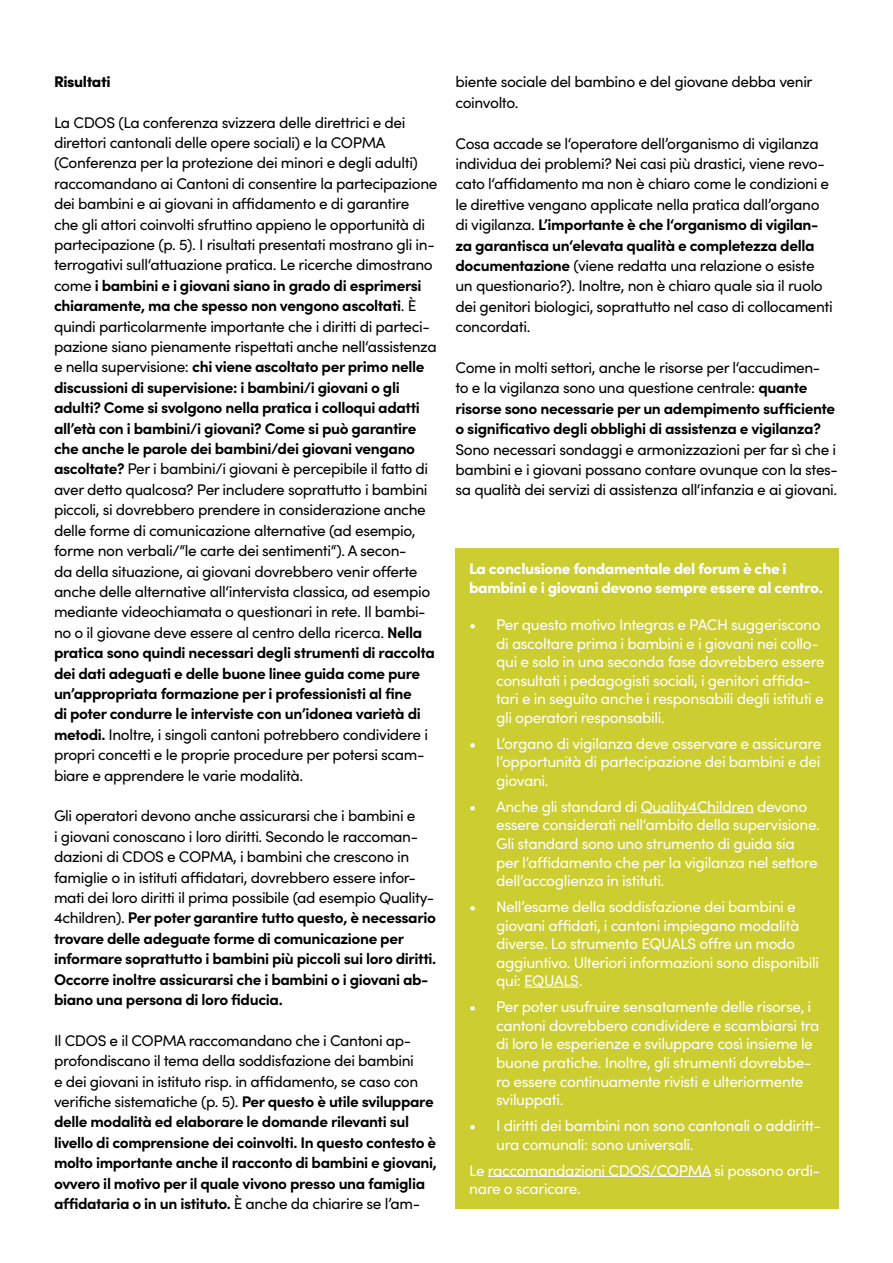
<style>
.page{position:relative;width:893px;height:1263px;background:#fff}
.page>*{position:absolute;margin:0;border:0;box-sizing:border-box;transform-origin:0 0}
.t1{font:15.45px/20.4px "Sofia Pro";letter-spacing:-.025em;color:#000}
.t2{font:15.45px/18.6px "Sofia Pro";letter-spacing:-.025em;color:#fff}
.t3{font:700 15.45px/20.4px "Sofia Pro";letter-spacing:-.025em;color:#000}
.t4{font:900 15.45px/18.6px "Sofia Pro";letter-spacing:-.025em;color:#fff}
.t5{font:900 15.45px "Sofia Pro";letter-spacing:-.025em;color:#000}
.s1{font-weight:700}
.s2{font-weight:400}
</style>
<div class="page">
<div style="left:455px;top:549px;width:384px;height:660px;background:#cccd30"></div>
<hr style="left:641px;top:812px;width:112px;height:1px;background:#fff">
<hr style="left:524px;top:987px;width:55px;height:1px;background:#fff">
<hr style="left:488px;top:1176px;width:223px;height:1px;background:#fff">
<p class="t5" style="left:54px;top:69px;width:58px">Risultati</p>
<p class="t1" style="left:54px;top:111px;width:385px">La CDOS (La conferenza svizzera delle direttrici e dei direttori cantonali delle opere sociali) e la COPMA (Conferenza per la protezione dei minori e degli adulti) raccomandano ai Cantoni di consentire la partecipazione dei bambini e ai giovani in affidamento e di garantire che gli attori coinvolti sfruttino appieno le opportunità di partecipazione (p. 5). I risultati presentati mostrano gli in&shy;terrogativi sull‘attuazione pratica. Le ricerche dimostrano come <span class="s1">i bambini e i giovani siano in grado di esprimersi chiaramente, ma che spesso non vengono ascoltati</span>. È quindi particolarmente importante che i diritti di parteci&shy;pazione siano pienamente rispettati anche nell‘assistenza e nella supervisione: <span class="s1">chi viene ascoltato per primo nelle discussioni di supervisione: i bambini/i giovani o gli adulti? Come si svolgono nella pratica i colloqui adatti all’età con i bambini/i giovani? Come si può garantire che anche le parole dei bambini/dei giovani vengano ascoltate?</span> Per i bambini/i giovani è percepibile il fatto di aver detto qualcosa? Per includere soprattutto i bambini piccoli, si dovrebbero prendere in considerazione anche delle forme di comunicazione alternative (ad esempio, forme non verbali/“le carte dei sentimenti“). A secon-<br>da della situazione, ai giovani dovrebbero venir offerte anche delle alternative all‘intervista classica, ad esempio mediante videochiamata o questionari in rete. Il bambi&shy;no o il giovane deve essere al centro della ricerca. <span class="s1">Nella pratica sono quindi necessari degli strumenti di raccolta dei dati adeguati e delle buone linee guida come pure un’appropriata formazione per i professionisti al fine<br>di poter condurre le interviste con un’idonea varietà di metodi.</span> Inoltre, i singoli cantoni potrebbero condividere i propri concetti e le proprie procedure per potersi scam&shy;biare e apprendere le varie modalità.</p>
<p class="t1" style="left:54px;top:805px;width:384px">Gli operatori devono anche assicurarsi che i bambini e<br>i giovani conoscano i loro diritti. Secondo le raccoman&shy;dazioni di CDOS e COPMA, i bambini che crescono in famiglie o in istituti affidatari, dovrebbero essere infor&shy;mati dei loro diritti il prima possibile (ad esempio Quality-4children). <span class="s1">Per poter garantire tutto questo, è necessario trovare delle adeguate forme di comunicazione per informare soprattutto i bambini più piccoli sui loro diritti.<br>Occorre inoltre assicurarsi che i bambini o i giovani ab&shy;biano una persona di loro fiducia.</span></p>
<p class="t3" style="left:54px;top:1029px;width:384px"><span class="s2">Il CDOS e il COPMA raccomandano che i Cantoni ap&shy;profondiscano il tema della soddisfazione dei bambini<br>e dei giovani in istituto risp. in affidamento, se caso con verifiche sistematiche (p. 5).</span> Per questo è utile sviluppare delle modalità ed elaborare le domande rilevanti sul livello di comprensione dei coinvolti. In questo contesto è molto importante anche il racconto di bambini e giovani, ovvero il motivo per il quale vivono presso una famiglia affidataria o in un istituto. <span class="s2">È anche da chiarire se l’am-</span></p>
<p class="t1" style="left:455px;top:71px;width:359px">biente sociale del bambino e del giovane debba venir coinvolto.</p>
<p class="t1" style="left:455px;top:132px;width:379px">Cosa accade se l‘operatore dell’organismo di vigilanza individua dei problemi? Nei casi più drastici, viene revo&shy;cato l‘affidamento ma non è chiaro come le condizioni e le direttive vengano applicate nella pratica dall’organo di vigilanza. <span class="s1">L’importante è che l‘organismo di vigilan&shy;za garantisca un‘elevata qualità e completezza della documentazione</span> (viene redatta una relazione o esiste un questionario?). Inoltre, non è chiaro quale sia il ruolo dei genitori biologici, soprattutto nel caso di collocamenti concordati.</p>
<p class="t1" style="left:455px;top:356px;width:384px">Come in molti settori, anche le risorse per l‘accudimen-<br>to e la vigilanza sono una questione centrale: <span class="s1">quante risorse sono necessarie per un adempimento sufficiente o significativo degli obblighi di assistenza e vigilanza?<br></span>Sono necessari sondaggi e armonizzazioni per far sì che i bambini e i giovani possano contare ovunque con la stes&shy;sa qualità dei servizi di assistenza all‘infanzia e ai giovani.</p>
<p class="t4" style="left:469px;top:558px;width:355px">La conclusione fondamentale del forum è che i bambini e i giovani devono sempre essere al centro.</p>
<p class="t2" style="left:496px;top:614px;width:330px;text-indent:-27px">• Per questo motivo Integras e PACH suggeriscono di ascoltare prima i bambini e i giovani nei collo&shy;qui e solo in una seconda fase dovrebbero essere consultati i pedagogisti sociali, i genitori affida&shy;tari e in seguito anche i responsabili degli istituti e gli operatori responsabili.</p>
<p class="t2" style="left:496px;top:733px;width:327px;text-align:justify;text-indent:-27px">• L’organo di vigilanza deve osservare e assicurare l’opportunità di partecipazione dei bambini e dei giovani.</p>
<p class="t2" style="left:496px;top:796px;width:325px;text-indent:-27px">• Anche gli standard di Quality4Children devono essere considerati nell‘ambito della supervisione.<br>Gli standard sono uno strumento di guida sia per l’affidamento che per la vigilanza nel settore dell‘accoglienza in istituti.</p>
<p class="t2" style="left:496px;top:896px;width:324px;text-indent:-27px">• Nell’esame della soddisfazione dei bambini e giovani affidati, i cantoni impiegano modalità diverse. Lo strumento EQUALS offre un modo aggiuntivo. Ulteriori informazioni sono disponibili qui: EQUALS.</p>
<p class="t2" style="left:496px;top:997px;width:325px;text-indent:-27px">• Per poter usufruire sensatamente delle risorse, i cantoni dovrebbero condividere e scambiarsi tra di loro le esperienze e sviluppare così insieme le buone pratiche. Inoltre, gli strumenti dovrebbe&shy;ro essere continuamente rivisti e ulteriormente sviluppati.</p>
<p class="t2" style="left:496px;top:1115px;width:326px;text-indent:-27px">• I diritti dei bambini non sono cantonali o addiritt&shy;ura comunali: sono universali.</p>
<p class="t2" style="left:469px;top:1160px;width:353px">Le raccomandazioni CDOS/COPMA si possono ordi&shy;nare o scaricare.</p>
</div>
